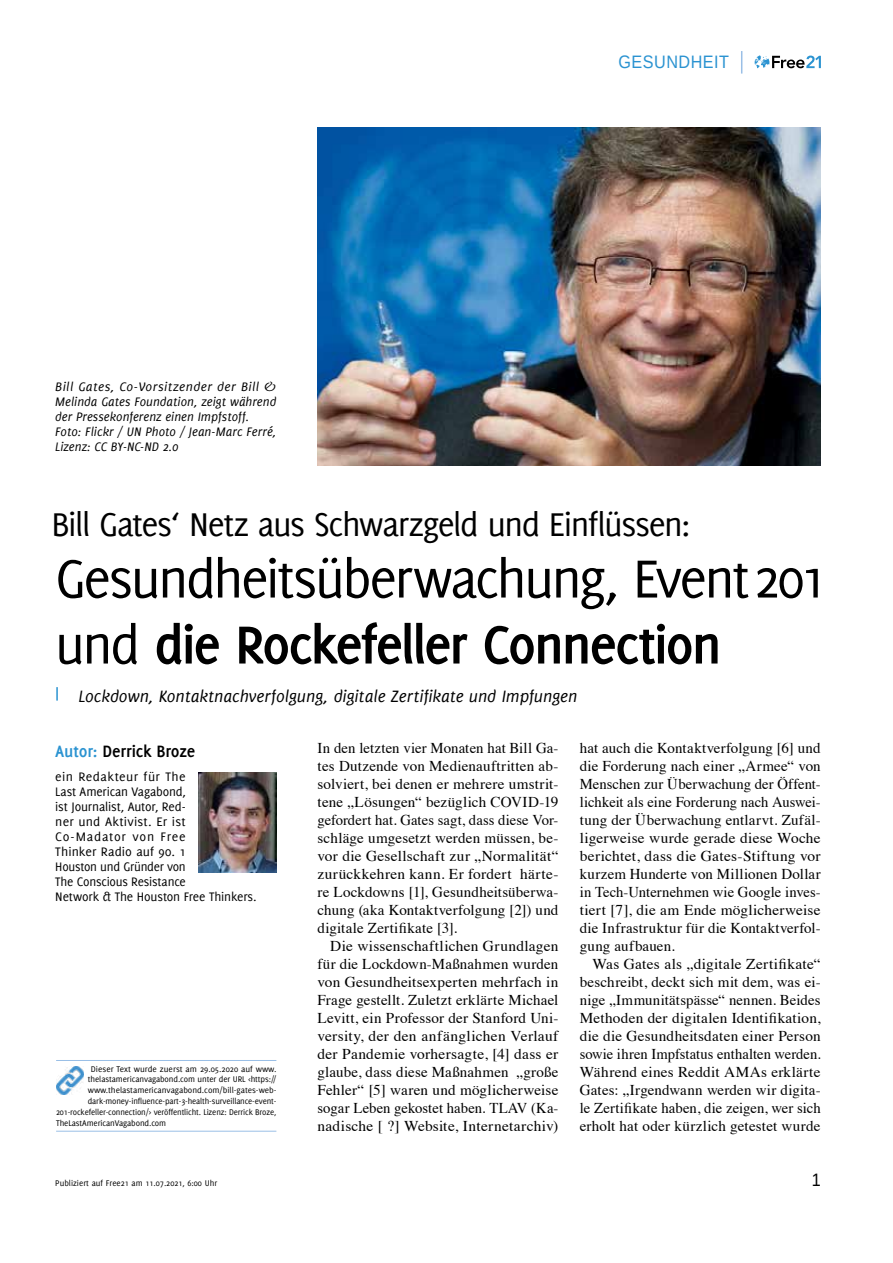
<style>
.page{position:relative;width:893px;height:1263px;background:#fff}
.page>*{position:absolute;margin:0;border:0;box-sizing:border-box;transform-origin:0 0}
.t1{font:58.5px/66px "Delicious";letter-spacing:-.045em;color:#000}
.t2{font:36px "Delicious";letter-spacing:-.04em;color:#000}
.t3{font:italic 18px "Delicious";color:#000}
.t4{font:700 18px "Delicious";letter-spacing:-.01em;color:#000}
.t5{font:18px "Liberation Sans";letter-spacing:.03em;color:#2b93d1;scale:.9 1}
.t6{font:18px "Liberation Sans";color:#000;scale:.9 1}
.t7{font:15px/18px "Times";letter-spacing:.01em;color:#000;text-align:justify}
.t8{font:13.5px/15px "Delicious";letter-spacing:-.005em;color:#000}
.t9{font:italic 13.5px/15px "Delicious";letter-spacing:.005em;color:#000}
.t10{font:9px "Delicious";letter-spacing:-.01em;color:#000}
.s1{font-weight:700}
.s2{color:#2b93d1}
</style>
<div class="page">
<svg style="left:755px;top:55px;width:66px;height:13px"></svg>
<svg style="left:741px;top:51px;width:1px;height:23px"></svg>
<img style="left:317px;top:128px;width:504px;height:337px">
<img style="left:199px;top:772px;width:77px;height:101px">
<hr style="left:56px;top:1060px;width:220px;height:1px;background:#9abfe6">
<hr style="left:56px;top:1131px;width:220px;height:1px;background:#9abfe6">
<img style="left:56px;top:1067px;width:28px;height:27px">
<svg style="left:56px;top:687px;width:2px;height:14px"></svg>
<p class="t9" style="left:55px;top:379px;width:223px">Bill Gates, Co-Vorsitzender der Bill &amp; Melinda Gates Foundation, zeigt während der Pressekonferenz einen Impfstoff.<br>Foto: Flickr / UN Photo / Jean-Marc Ferré, Lizenz: CC BY-NC-ND 2.0</p>
<p class="t5" style="left:618px;top:51px;width:124px">GESUNDHEIT</p>
<h2 class="t2" style="left:51px;top:504px;width:641px">Bill Gates‘ Netz aus Schwarzgeld und Einflüssen:</h2>
<h1 class="t1" style="left:55px;top:545px;width:773px">Gesundheitsüberwachung, Event201 und <span class="s1">die Rockefeller Connection</span></h1>
<p class="t3" style="left:78px;top:686px;width:501px">Lockdown, Kontaktnachverfolgung, digitale Zertifikate und Impfungen</p>
<p class="t4" style="left:55px;top:741px;width:142px"><span class="s2">Autor:</span> Derrick Broze</p>
<p class="t8" style="left:55px;top:769px;width:203px">ein Redakteur für The<br>Last American Vagabond,<br>ist Journalist, Autor, Red-<br>ner und Aktivist. Er ist<br>Co-Madator von Free<br>Thinker Radio auf 90. 1<br>Houston und Gründer von<br>The Conscious Resistance<br>Network &amp; The Houston Free Thinkers.</p>
<p class="t10" style="left:91px;top:1063px;width:187px">Dieser Text wurde zuerst am 29.05.2020 auf www.</p>
<p class="t10" style="left:88px;top:1074px;width:190px">thelastamericanvagabond.com unter der URL &lt;https://</p>
<p class="t10" style="left:88px;top:1085px;width:190px">www.thelastamericanvagabond.com/bill-gates-web-</p>
<p class="t10" style="left:88px;top:1096px;width:190px">dark-money-influence-part-3-health-surveillance-event-</p>
<p class="t10" style="left:56px;top:1107px;width:222px">201-rockefeller-connection/&gt; veröffentlicht. Lizenz: Derrick Broze,</p>
<p class="t10" style="left:56px;top:1117px;width:112px">TheLastAmericanVagabond.com</p>
<p class="t7" style="left:317px;top:738px;width:242px">In den letzten vier Monaten hat Bill Ga&shy;tes Dutzende von Medienauftritten ab&shy;solviert, bei denen er mehrere umstrit&shy;tene „Lösungen“ bezüglich COVID-19 gefordert hat. Gates sagt, dass diese Vor&shy;schläge umgesetzt werden müssen, be&shy;vor die Gesellschaft zur „Normalität“ zurückkehren kann. Er fordert härte&shy;re Lockdowns [1], Gesundheitsüberwa&shy;chung (aka Kontaktverfolgung [2]) und digitale Zertifikate [3].</p>
<p class="t7" style="left:317px;top:936px;width:242px;text-indent:13px">Die wissenschaftlichen Grundlagen für die Lockdown-Maßnahmen wurden von Gesundheitsexperten mehrfach in Frage gestellt. Zuletzt erklärte Michael Levitt, ein Professor der Stanford Uni&shy;versity, der den anfänglichen Verlauf der Pandemie vorhersagte, [4] dass er glaube, dass diese Maßnahmen „große Fehler“ [5] waren und möglicherweise sogar Leben gekostet haben. TLAV (Ka&shy;nadische [ ?] Website, Internetarchiv)</p>
<p class="t7" style="left:580px;top:738px;width:242px">hat auch die Kontaktverfolgung [6] und die Forderung nach einer „Armee“ von Menschen zur Überwachung der Öffent&shy;lichkeit als eine Forderung nach Auswei&shy;tung der Überwachung entlarvt. Zufäl&shy;ligerweise wurde gerade diese Woche berichtet, dass die Gates-Stiftung vor kurzem Hunderte von Millionen Dollar in Tech-Unternehmen wie Google inves&shy;tiert [7], die am Ende möglicherweise die Infrastruktur für die Kontaktverfol&shy;gung aufbauen.</p>
<p class="t7" style="left:580px;top:954px;width:242px;text-indent:13px">Was Gates als „digitale Zertifikate“ beschreibt, deckt sich mit dem, was ei&shy;nige „Immunitätspässe“ nennen. Beides Methoden der digitalen Identifikation, die die Gesundheitsdaten einer Person sowie ihren Impfstatus enthalten werden.<br>Während eines Reddit AMAs erklärte Gates: „Irgendwann werden wir digita&shy;le Zertifikate haben, die zeigen, wer sich erholt hat oder kürzlich getestet wurde</p>
<p class="t10" style="left:55px;top:1177px;width:163px">Publiziert auf Free21 am 11.07.2021, 6:00 Uhr</p>
<p class="t6" style="left:812px;top:1168px;width:12px">1</p>
</div>
